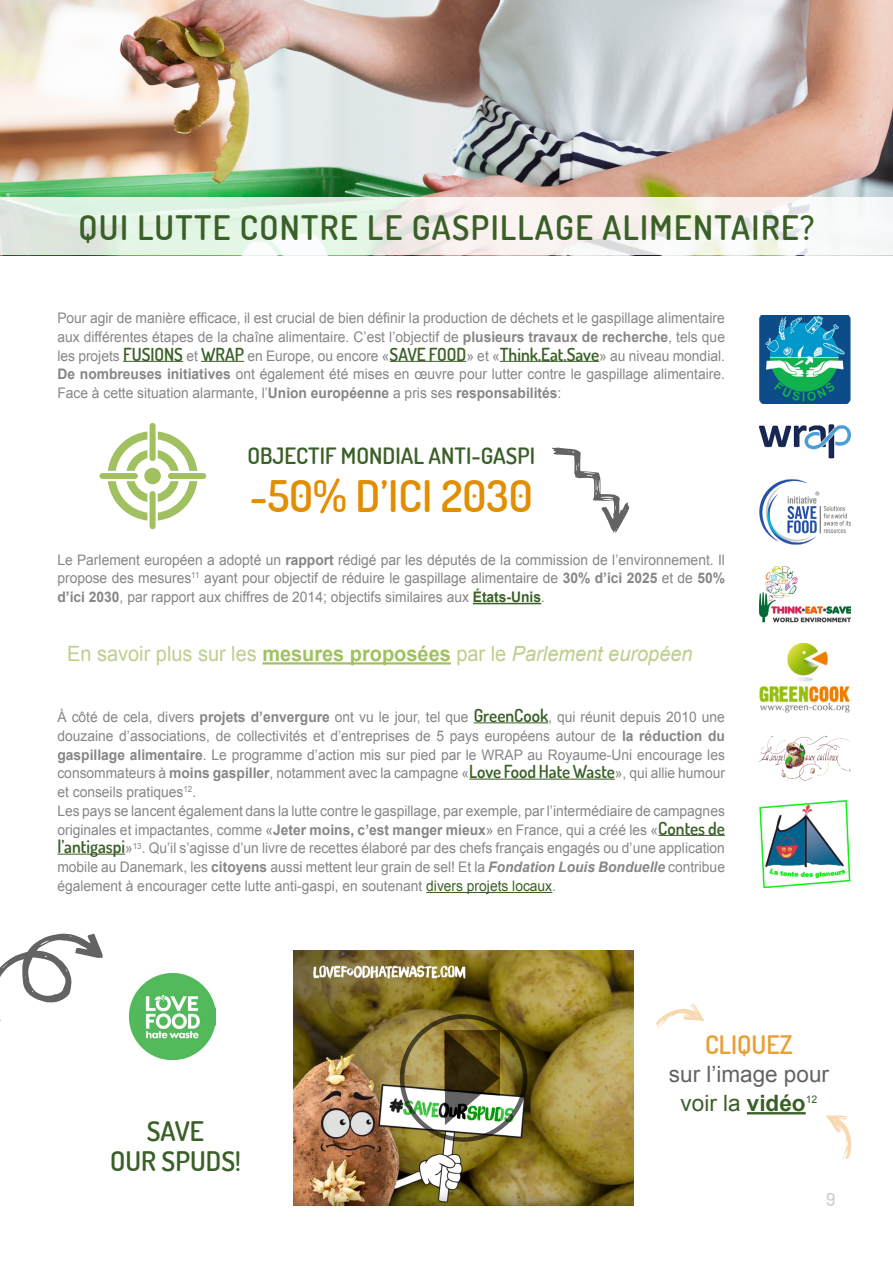
<style>
.page{position:relative;width:893px;height:1263px;background:#fff}
.page>*{position:absolute;margin:0;border:0;box-sizing:border-box;transform-origin:0 0}
.t1{font:600 43.5px "Dosis";color:#e28e02}
.t2{font:600 33.75px "Dosis";letter-spacing:.04em;color:#3a6028}
.t3{font:600 27px/30px "Dosis";color:#3a6028;text-align:center}
.t4{font:600 25.5px "Dosis";color:#e89f36}
.t5{font:22.5px/28.5px "Arial";color:#646363;text-align:center}
.t6{font:600 22.5px "Dosis";color:#3a6028}
.t7{font:21px "Arial";color:#bbd08b;scale:.95 1}
.t8{font:600 18px "Dosis";color:#d2d0d1}
.t9{font:14.55px/18.8px "Arial";color:#868686;text-align:justify;scale:.95 1}
.s1{font-weight:700}
.s2{font-family:"Dosis";font-weight:600;font-size:18px;color:#3a6028}
.s3{font-weight:700;color:#3a6028}
.s4{font-weight:700;color:#a1c160}
.s5{font-style:italic}
.s6{font-weight:700;font-style:italic}
.s7{color:#3a6028}
</style>
<div class="page">
<img style="left:0;top:0;width:893px;height:198px">
<svg style="left:0;top:198px;width:893px;height:57px"></svg>
<hr style="left:123px;top:361px;width:60px;height:1px;background:#3a6028">
<hr style="left:201px;top:361px;width:43px;height:1px;background:#3a6028">
<hr style="left:390px;top:361px;width:76px;height:1px;background:#3a6028">
<hr style="left:500px;top:361px;width:99px;height:1px;background:#3a6028">
<img style="left:759px;top:566px;width:91px;height:56px">
<img style="left:758px;top:424px;width:94px;height:35px">
<img style="left:759px;top:479px;width:91px;height:66px">
<img style="left:759px;top:315px;width:91px;height:89px">
<hr style="left:473px;top:603px;width:68px;height:1px;background:#3a6028">
<hr style="left:474px;top:723px;width:74px;height:1px;background:#3a6028">
<hr style="left:469px;top:779px;width:146px;height:1px;background:#3a6028">
<hr style="left:658px;top:835px;width:67px;height:1px;background:#3a6028">
<hr style="left:57px;top:854px;width:68px;height:1px;background:#3a6028">
<hr style="left:426px;top:892px;width:126px;height:1px;background:#3a6028">
<img style="left:760px;top:644px;width:90px;height:68px">
<hr style="left:262px;top:662px;width:189px;height:2px;background:#a1c160">
<hr style="left:747px;top:1112px;width:59px;height:2px;background:#3a6028">
<img style="left:293px;top:950px;width:341px;height:255px">
<div style="left:400px;top:1014px;width:127px;height:128px;border:4px solid #646363;border-radius:50%"></div>
<svg style="left:445px;top:1031px;width:55px;height:94px;background:#5c5a36"></svg>
<svg style="left:656px;top:1004px;width:48px;height:25px"></svg>
<svg style="left:826px;top:1115px;width:25px;height:45px"></svg>
<svg style="left:0;top:933px;width:103px;height:88px"></svg>
<img style="left:129px;top:973px;width:86px;height:86px">
<img style="left:759px;top:800px;width:92px;height:87px">
<img style="left:758px;top:735px;width:93px;height:46px">
<div style="left:144px;top:468px;width:17px;height:16px;background:#a1c160;border-radius:50%"></div>
<div style="left:150px;top:423px;width:6px;height:38px;background:#a1c160;border-radius:3px"></div>
<div style="left:150px;top:491px;width:6px;height:38px;background:#a1c160;border-radius:3px"></div>
<div style="left:168px;top:473px;width:38px;height:6px;background:#a1c160;border-radius:3px"></div>
<div style="left:100px;top:473px;width:38px;height:6px;background:#a1c160;border-radius:3px"></div>
<svg style="left:158px;top:481px;width:39px;height:39px"></svg>
<svg style="left:108px;top:431px;width:40px;height:40px"></svg>
<svg style="left:158px;top:431px;width:39px;height:40px"></svg>
<svg style="left:108px;top:481px;width:40px;height:39px"></svg>
<svg style="left:552px;top:447px;width:77px;height:86px"></svg>
<h2 class="t2" style="left:79px;top:205px;width:737px">QUI LUTTE CONTRE LE GASPILLAGE ALIMENTAIRE?</h2>
<p class="t9" style="left:57px;top:309px;width:704px">Pour agir de manière efficace, il est crucial de bien définir la production de déchets et le gaspillage alimentaire aux différentes étapes de la chaîne alimentaire. C’est l’objectif de <span class="s1">plusieurs travaux de recherche</span>, tels que les projets <span class="s2">FUSIONS</span> et <span class="s2">WRAP</span> en Europe, ou encore «<span class="s2">SAVE FOOD</span>» et «<span class="s2">Think.Eat.Save</span>» au niveau mondial.<br><span class="s1">De nombreuses initiatives</span> ont également été mises en œuvre pour lutter contre le gaspillage alimentaire.<br>Face à cette situation alarmante, l’<span class="s1">Union européenne</span> a pris ses <span class="s1">responsabilités</span>:</p>
<h3 class="t6" style="left:247px;top:441px;width:289px">OBJECTIF MONDIAL ANTI-GASPI</h3>
<h1 class="t1" style="left:250px;top:467px;width:284px">-50% D’ICI 2030</h1>
<p class="t9" style="left:57px;top:550px;width:704px">Le Parlement européen a adopté un <span class="s1">rapport</span> rédigé par les députés de la commission de l’environnement. Il propose des mesures<sup>11</sup> ayant pour objectif de réduire le gaspillage alimentaire de <span class="s1">30% d’ici 2025</span> et de <span class="s1">50% d’ici 2030</span>, par rapport aux chiffres de 2014; objectifs similaires aux <span class="s3">États-Unis</span>.</p>
<h3 class="t7" style="left:67px;top:640px;width:660px">En savoir plus sur les <span class="s4">mesures proposées</span> par le <span class="s5">Parlement européen</span></h3>
<p class="t9" style="left:57px;top:708px;width:704px;text-align:left">À côté de cela, divers <span class="s1">projets d’envergure</span> ont vu le jour, tel que <span class="s2">GreenCook</span>, qui réunit depuis 2010 une douzaine d’associations, de collectivités et d’entreprises de 5 pays européens autour de <span class="s1">la réduction du gaspillage alimentaire</span>. Le programme d’action mis sur pied par le WRAP au Royaume-Uni encourage les consommateurs à <span class="s1">moins gaspiller</span>, notamment avec la campagne «<span class="s2">Love Food Hate Waste</span>», qui allie humour et conseils pratiques<sup>12</sup>.<br>Les pays se lancent également dans la lutte contre le gaspillage, par exemple, par l’intermédiaire de campagnes originales et impactantes, comme «<span class="s1">Jeter moins, c’est manger mieux</span>» en France, qui a créé les «<span class="s2">Contes de l’antigaspi</span>»<sup>13</sup>. Qu’il s’agisse d’un livre de recettes élaboré par des chefs français engagés ou d’une application mobile au Danemark, les <span class="s1">citoyens</span> aussi mettent leur grain de sel! Et la <span class="s6">Fondation Louis Bonduelle</span> contribue également à encourager cette lutte anti-gaspi, en soutenant <span class="s7">divers projets locaux</span>.</p>
<h3 class="t3" style="left:110px;top:1115px;width:132px">SAVE<br>OUR SPUDS!</h3>
<h3 class="t4" style="left:705px;top:1028px;width:89px">CLIQUEZ</h3>
<h3 class="t5" style="left:669px;top:1060px;width:162px">sur l’image pour <span class="s7">voir la</span> <span class="s3">vidéo</span><sup>12</sup></h3>
<p class="t8" style="left:826px;top:1187px;width:11px">9</p>
</div>
